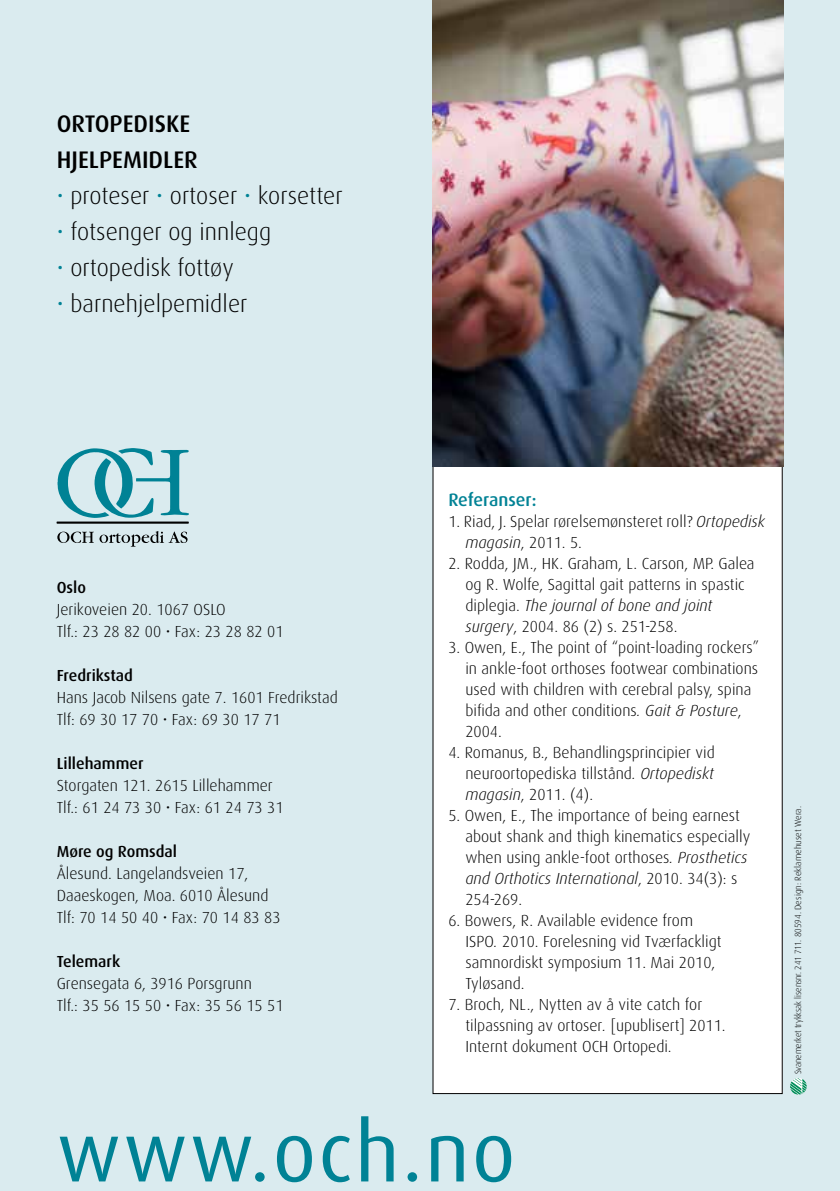
<style>
.page{position:relative;width:840px;height:1191px;background:#fff}
.page>*{position:absolute;margin:0;border:0;box-sizing:border-box;transform-origin:0 0}
.t1{font:83px "Dax";letter-spacing:.03em;color:#008295}
.t2{font:300 24px "Dax";color:#000}
.t3{font:500 24px/36px "Dax";color:#000}
.t4{font:500 18px "Dax";letter-spacing:-.01em;color:#008295}
.t5{font:300 16px/21px "Dax";color:#000}
.t6{font:500 16px "Dax";color:#000}
.t7{font:300 9px "Dax";letter-spacing:-.01em;color:#000;scale:.95 1}
.s1{color:#008295}
.s2{font-style:italic}
</style>
<div class="page">
<div style="left:0;top:0;width:839px;height:1191px;background:#daebef"></div>
<div style="left:433px;top:56px;width:348px;height:1037px;background:#fff"></div>
<svg style="left:57px;top:448px;width:132px;height:70px"></svg>
<hr style="left:57px;top:521px;width:131px;height:2px;background:#000">
<svg style="left:57px;top:531px;width:130px;height:15px"></svg>
<img style="left:432px;top:0;width:350px;height:466px">
<svg style="left:790px;top:1078px;width:16px;height:16px"></svg>
<h2 class="t3" style="left:57px;top:106px;width:137px">Ortopediske hjelpemidler</h2>
<h2 class="t2" style="left:57px;top:182px;width:287px"><span class="s1">•</span> proteser <span class="s1">•</span> ortoser <span class="s1">•</span> korsetter</h2>
<h2 class="t2" style="left:57px;top:218px;width:216px"><span class="s1">•</span> fotsenger og innlegg</h2>
<h2 class="t2" style="left:57px;top:254px;width:178px"><span class="s1">•</span> ortopedisk fottøy</h2>
<h2 class="t2" style="left:57px;top:290px;width:192px"><span class="s1">•</span> barnehjelpemidler</h2>
<p class="t6" style="left:57px;top:579px;width:31px">Oslo</p>
<p class="t5" style="left:57px;top:599px;width:228px;line-height:22px">Jerikoveien 20. 1067 OSLO<br>Tlf.: 23 28 82 00 • Fax: 23 28 82 01</p>
<p class="t6" style="left:57px;top:667px;width:78px">Fredrikstad</p>
<p class="t5" style="left:57px;top:687px;width:282px;line-height:22px">Hans Jacob Nilsens gate 7. 1601 Fredrikstad<br>Tlf: 69 30 17 70 • Fax: 69 30 17 71</p>
<p class="t6" style="left:57px;top:755px;width:88px">Lillehammer</p>
<p class="t5" style="left:57px;top:775px;width:228px;line-height:22px">Storgaten 121. 2615 Lillehammer<br>Tlf.: 61 24 73 30 • Fax: 61 24 73 31</p>
<p class="t6" style="left:57px;top:843px;width:122px">Møre og Romsdal</p>
<p class="t5" style="left:57px;top:863px;width:225px;line-height:22px">Ålesund. Langelandsveien 17,<br>Daaeskogen, Moa. 6010 Ålesund<br>Tlf: 70 14 50 40 • Fax: 70 14 83 83</p>
<p class="t6" style="left:57px;top:953px;width:65px">Telemark</p>
<p class="t5" style="left:57px;top:973px;width:228px;line-height:22px">Grensegata 6, 3916 Porsgrunn<br>Tlf.: 35 56 15 50 • Fax: 35 56 15 51</p>
<p class="t4" style="left:448px;top:489px;width:90px">Referanser:</p>
<p class="t5" style="left:465px;top:511px;width:301px;text-indent:-17px">1. Riad, J. Spelar rørelsemønsteret roll? <span class="s2">Ortopedisk magasin</span>, 2011. 5.</p>
<p class="t5" style="left:465px;top:553px;width:290px;text-indent:-17px">2. Rodda, JM., HK. Graham, L. Carson, MP. Galea og R. Wolfe, Sagittal gait patterns in spastic diplegia. <span class="s2">The journal of bone and joint surgery</span>, 2004. 86 (2) s. 251-258.</p>
<p class="t5" style="left:465px;top:637px;width:295px;text-indent:-17px">3. Owen, E., The point of “point-loading rockers” in ankle-foot orthoses footwear combinations used with children with cerebral palsy, spina bifida and other conditions<span class="s2">. Gait &amp; Posture</span>, 2004.</p>
<p class="t5" style="left:465px;top:742px;width:251px;text-align:justify;text-indent:-17px">4. Romanus, B., Behandlingsprincipier vid neuroortopediska tillstånd<span class="s2">. Ortopediskt magasin</span>, 2011. (4).</p>
<p class="t5" style="left:465px;top:805px;width:286px;text-indent:-17px">5. Owen, E., The importance of being earnest about shank and thigh kinematics especially when using ankle-foot orthoses<span class="s2">. Prosthetics and Orthotics International</span>, 2010. 34(3): s 254-269.</p>
<p class="t5" style="left:465px;top:910px;width:257px;text-indent:-17px">6. Bowers, R. Available evidence from<br>ISPO<span class="s2">.</span> 2010. Forelesning vid Tværfackligt samnordiskt symposium 11. Mai 2010,<br>Tyløsand.</p>
<p class="t5" style="left:465px;top:994px;width:262px;text-indent:-17px">7. Broch, NL., Nytten av å vite catch for tilpassning av ortoser<span class="s2">.</span> [upublisert] 2011.<br>Internt dokument OCH Ortopedi.</p>
<h1 class="t1" style="left:57px;top:1106px;width:460px">www.och.no</h1>
<p class="t7" style="left:792px;top:1074px;width:283px;rotate:-90deg">Svanemerket trykksak lisensnr. 241 711. 80594. Design: Reklamehuset Wera.</p>
</div>
